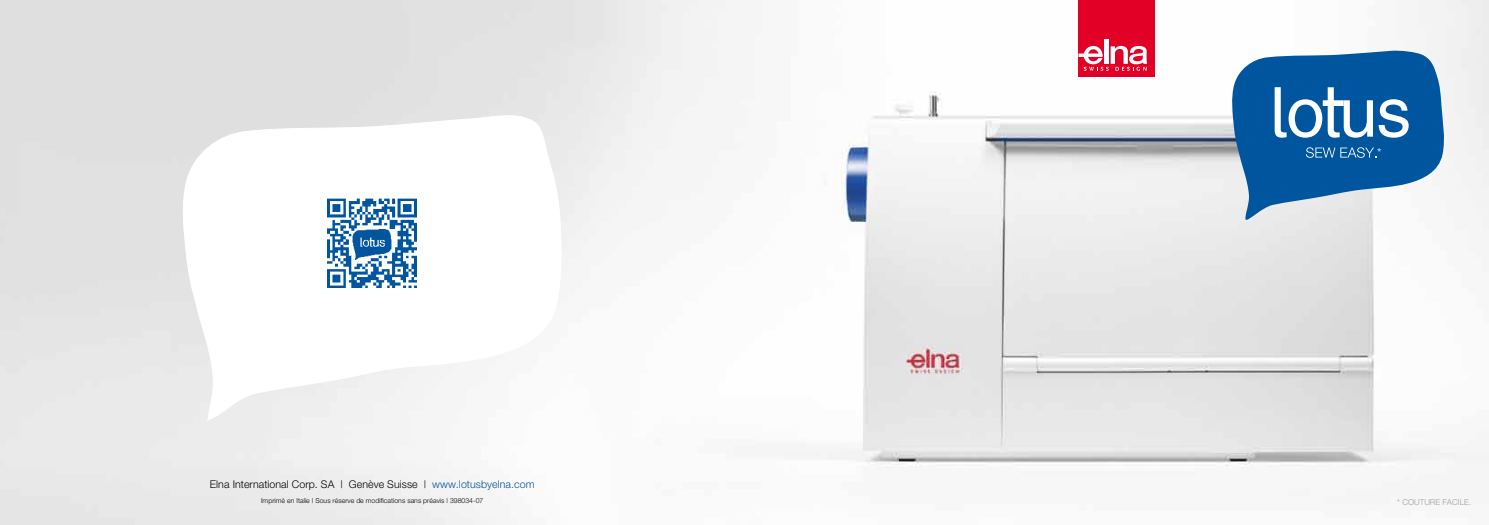
<style>
.page{position:relative;width:1489px;height:525px;background:#fff}
.page>*{position:absolute;margin:0;border:0;box-sizing:border-box;transform-origin:0 0}
.t1{font:300 12.5px "Helvetica Neue";color:#fff}
.t2{font:300 10.62px "Helvetica Neue";letter-spacing:.005em;color:#000}
.t3{font:300 8.12px "Helvetica Neue";letter-spacing:.005em;color:#9c9e9f}
.t4{font:300 6.88px "Helvetica Neue";letter-spacing:.005em;color:#000}
.s1{color:#00559f}
</style>
<div class="page">
<img style="left:0;top:0;width:1488px;height:524px">
<div style="left:1078px;top:0;width:76px;height:77px;background:#e20026"></div>
<hr style="left:1104px;top:40px;width:4px;height:24px;background:#fff">
<svg style="left:1078px;top:46px;width:69px;height:25px"></svg>
<svg style="left:180px;top:112px;width:382px;height:308px"></svg>
<img style="left:328px;top:198px;width:88px;height:89px">
<svg style="left:1230px;top:50px;width:215px;height:170px;fill:#00559f"></svg>
<svg style="left:1274px;top:87px;width:98px;height:51px"></svg>
<svg style="left:1378px;top:99px;width:30px;height:39px"></svg>
<svg style="left:1305px;top:147px;width:71px;height:11px"></svg>
<h1 class="t1" style="left:1377px;top:144px;width:6px">*</h1>
<h2 class="t2" style="left:210px;top:478px;width:326px">Elna International Corp. SA | Genève Suisse | <span class="s1">www.lotusbyelna.com</span></h2>
<p class="t4" style="left:261px;top:496px;width:224px">Imprimé en Italie | Sous réserve de modifications sans préavis | 398034-07</p>
<p class="t3" style="left:1396px;top:496px;width:76px">* COUTURE FACILE.</p>
</div>
